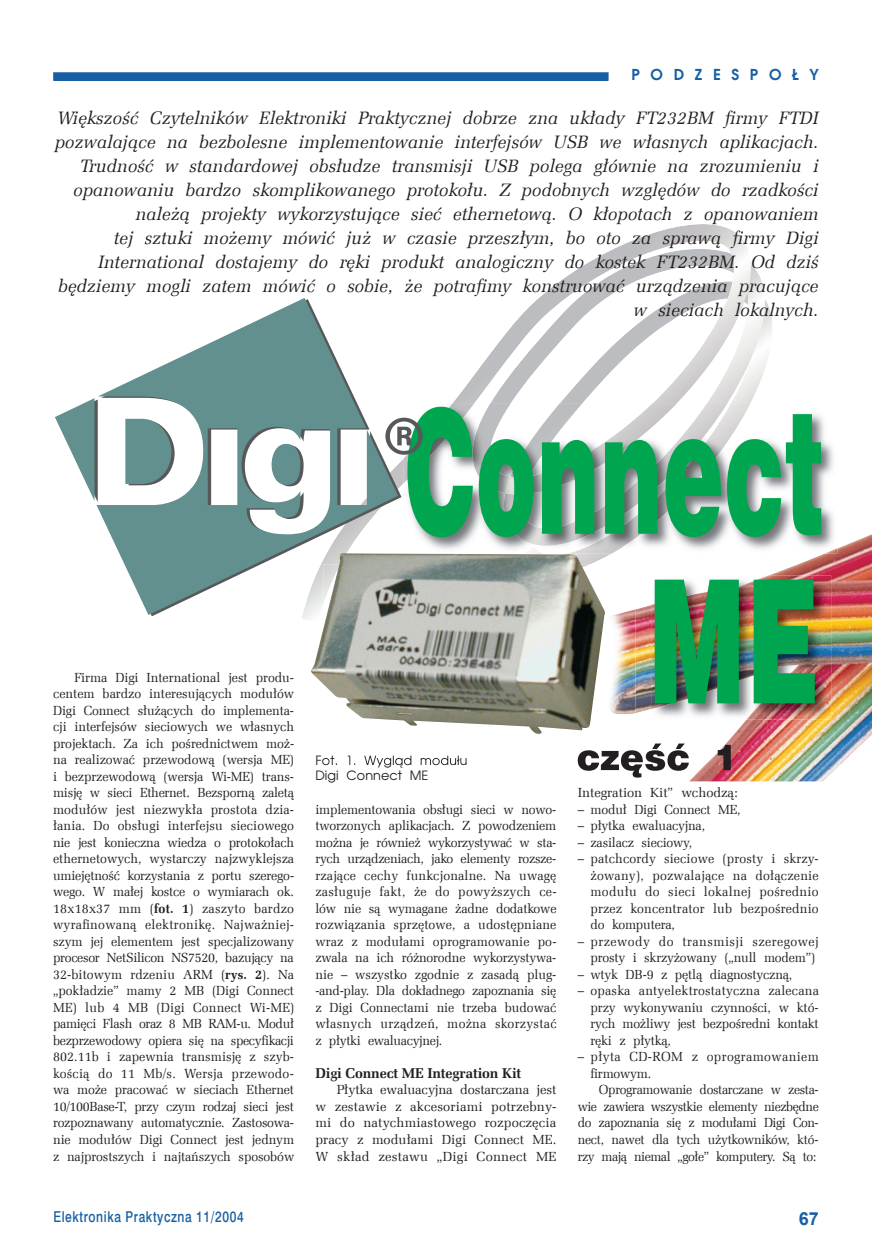
<style>
.page{position:relative;width:872px;height:1255px;background:#fff}
.page>*{position:absolute;margin:0;border:0;box-sizing:border-box;transform-origin:0 0}
.t1{font:172.05px/169.5px "Swis 721 Blk EU";letter-spacing:.005em;color:#00a54f;text-align:right;scale:.53 1}
.t2{font:italic 18px/24px "Zapf Ellipt EU";letter-spacing:.005em;color:#231f20;text-align:right}
.t3{font:700 18px "Arial";color:#175fa4}
.t4{font:15px "Swis 721 Md EU";letter-spacing:.05em;color:#175fa4;scale:.8 1}
.t5{font:700 15px "Avalon";color:#175fa4}
.t6{font:700 14.25px "Zapf Ellipt EU";letter-spacing:-.01em;color:#231f20}
.t7{font:13.2px/16.5px "Zapf Ellipt EU";letter-spacing:-.01em;color:#231f20;text-align:justify;scale:.96 1}
.t8{font:13.2px/16.5px "Zapf Ellipt EU";letter-spacing:-.01em;color:#231f20;text-align:justify}
.t9{font:13.2px/16.5px "Zapf Ellipt EU";letter-spacing:-.01em;color:#231f20;text-align:justify;scale:.95 1}
.t10{font:13.2px/16.5px "Zapf Ellipt EU";letter-spacing:.035em;color:#231f20;text-align:right;scale:.96 1}
.t11{font:13.2px/16.5px "Zapf Ellipt EU";letter-spacing:.03em;color:#231f20;scale:.96 1}
.t12{font:12.75px "Avalon";letter-spacing:.005em;color:#231f20}
.s1{font-weight:700}
</style>
<div class="page">
<div style="left:54px;top:73px;width:554px;height:7px;background:#175fa4"></div>
<div style="left:53px;top:72px;width:555px;height:9px;border:2px solid #175fa4"></div>
<img style="left:635px;top:534px;width:237px;height:247px">
<svg style="left:751px;top:265px;width:14px;height:136px"></svg>
<svg style="left:302px;top:224px;width:449px;height:399px"></svg>
<img style="left:404px;top:403px;width:433px;height:150px">
<svg style="left:825px;top:548px;width:12px;height:5px"></svg>
<img style="left:502px;top:403px;width:248px;height:150px">
<img style="left:467px;top:403px;width:260px;height:142px">
<img style="left:512px;top:520px;width:14px;height:10px">
<img style="left:404px;top:403px;width:273px;height:91px">
<img style="left:505px;top:476px;width:24px;height:18px">
<img style="left:481px;top:468px;width:14px;height:11px">
<img style="left:466px;top:564px;width:169px;height:200px">
<img style="left:605px;top:609px;width:30px;height:105px">
<img style="left:323px;top:755px;width:143px;height:9px">
<img style="left:310px;top:553px;width:295px;height:181px">
<img style="left:651px;top:575px;width:180px;height:144px">
<svg style="left:398px;top:417px;width:24px;height:38px"></svg>
<svg style="left:55px;top:298px;width:343px;height:317px"></svg>
<svg style="left:578px;top:743px;width:153px;height:34px"></svg>
<p class="t5" style="left:631px;top:65px;width:189px">P O D Z E S P O Ł Y</p>
<p class="t2" style="left:55px;top:106px;width:765px">Większość Czytelników Elektroniki Praktycznej dobrze zna układy FT232BM firmy FTDI pozwalające na bezbolesne implementowanie interfejsów USB we własnych aplikacjach.<br>Trudność w standardowej obsłudze transmisji USB polega głównie na zrozumieniu i opanowaniu bardzo skomplikowanego protokołu. Z podobnych względów do rzadkości należą projekty wykorzystujące sieć ethernetową. O kłopotach z opanowaniem<br>tej sztuki możemy mówić już w czasie przeszłym, bo oto za sprawą firmy Digi International dostajemy do ręki produkt analogiczny do kostek FT232BM. Od dziś będziemy mogli zatem mówić o sobie, że potrafimy konstruować urządzenia pracujące w sieciach lokalnych.</p>
<p class="t7" style="left:53px;top:669px;width:253px;text-indent:21px">Firma Digi International jest produ&shy;centem bardzo interesujących modułów Digi Connect służących do implementa&shy;cji interfejsów sieciowych we własnych projektach. Za ich pośrednictwem moż&shy;na realizować przewodową (wersja ME) i bezprzewodową (wersja Wi-ME) trans&shy;misję w sieci Ethernet. Bezsporną zaletą modułów jest niezwykła prostota dzia&shy;łania. Do obsługi interfejsu sieciowego nie jest konieczna wiedza o protokołach ethernetowych, wystarczy najzwyklejsza umiejętność korzystania z portu szerego&shy;wego. W małej kostce o wymiarach ok.<br>18x18x37 mm (<span class="s1">fot. 1</span>) zaszyto bardzo wyrafinowaną elektronikę. Najważniej&shy;szym jej elementem jest specjalizowany procesor NetSilicon NS7520, bazujący na 32-bitowym rdzeniu ARM (<span class="s1">rys. 2</span>). Na „pokładzie” mamy 2 MB (Digi Connect ME) lub 4 MB (Digi Connect Wi-ME) pamięci Flash oraz 8 MB RAM-u. Moduł bezprzewodowy opiera się na specyfikacji 802.11b i zapewnia transmisję z szyb&shy;kością do 11 Mb/s. Wersja przewodo&shy;wa może pracować w sieciach Ethernet 10/100Base-T, przy czym rodzaj sieci jest rozpoznawany automatycznie. Zastosowa&shy;nie modułów Digi Connect jest jednym z najprostszych i najtańszych sposobów</p>
<h1 class="t1" style="left:404px;top:392px;width:793px">Connect<br>ME</h1>
<p class="t12" style="left:315px;top:768px;width:114px">Digi Connect ME</p>
<p class="t7" style="left:315px;top:801px;width:253px">implementowania obsługi sieci w nowo&shy;tworzonych aplikacjach. Z powodzeniem można je również wykorzystywać w sta&shy;rych urządzeniach, jako elementy rozsze&shy;rzające cechy funkcjonalne. Na uwagę zasługuje fakt, że do powyższych ce&shy;lów nie są wymagane żadne dodatkowe rozwiązania sprzętowe, a udostępniane wraz z modułami oprogramowanie po&shy;zwala na ich różnorodne wykorzystywa&shy;nie – wszystko zgodnie z zasadą plug--and-play. Dla dokładnego zapoznania się z Digi Connectami nie trzeba budować własnych urządzeń, można skorzystać z płytki ewaluacyjnej.</p>
<p class="t6" style="left:315px;top:1064px;width:207px">Digi Connect ME Integration Kit</p>
<p class="t8" style="left:315px;top:1081px;width:242px;text-indent:21px">Płytka ewaluacyjna dostarczana jest w zestawie z akcesoriami potrzebny&shy;mi do natychmiastowego rozpoczęcia pracy z modułami Digi Connect ME.<br>W skład zestawu „Digi Connect ME</p>
<p class="t8" style="left:578px;top:784px;width:161px">Integration Kit” wchodzą:</p>
<p class="t7" style="left:578px;top:801px;width:171px">– moduł Digi Connect ME,</p>
<p class="t7" style="left:578px;top:817px;width:134px">– płytka ewaluacyjna,</p>
<p class="t7" style="left:578px;top:834px;width:121px">– zasilacz sieciowy,</p>
<p class="t7" style="left:590px;top:850px;width:239px;text-indent:-13px">– patchcordy sieciowe (prosty i skrzy&shy;żowany), pozwalające na dołączenie modułu do sieci lokalnej pośrednio przez koncentrator lub bezpośrednio do komputera,</p>
<p class="t10" style="left:578px;top:933px;width:252px">– przewody do transmisji szeregowej prosty i skrzyżowany („null modem”)</p>
<p class="t7" style="left:578px;top:966px;width:225px">– wtyk DB-9 z pętlą diagnostyczną,</p>
<p class="t7" style="left:590px;top:982px;width:239px;text-indent:-13px">– opaska antyelektrostatyczna zalecana przy wykonywaniu czynności, w któ&shy;rych możliwy jest bezpośredni kontakt ręki z płytką,</p>
<p class="t11" style="left:590px;top:1048px;width:239px;text-indent:-13px">– płyta CD-ROM z oprogramowaniem firmowym.</p>
<p class="t9" style="left:578px;top:1081px;width:255px;text-indent:21px">Oprogramowanie dostarczane w zesta&shy;wie zawiera wszystkie elementy niezbędne do zapoznania się z modułami Digi Con&shy;nect, nawet dla tych użytkowników, któ&shy;rzy mają niemal „gołe” komputery. Są to:</p>
<p class="t4" style="left:53px;top:1207px;width:239px">Elektronika Praktyczna 11/2004</p>
<h2 class="t3" style="left:798px;top:1206px;width:22px">67</h2>
</div>
